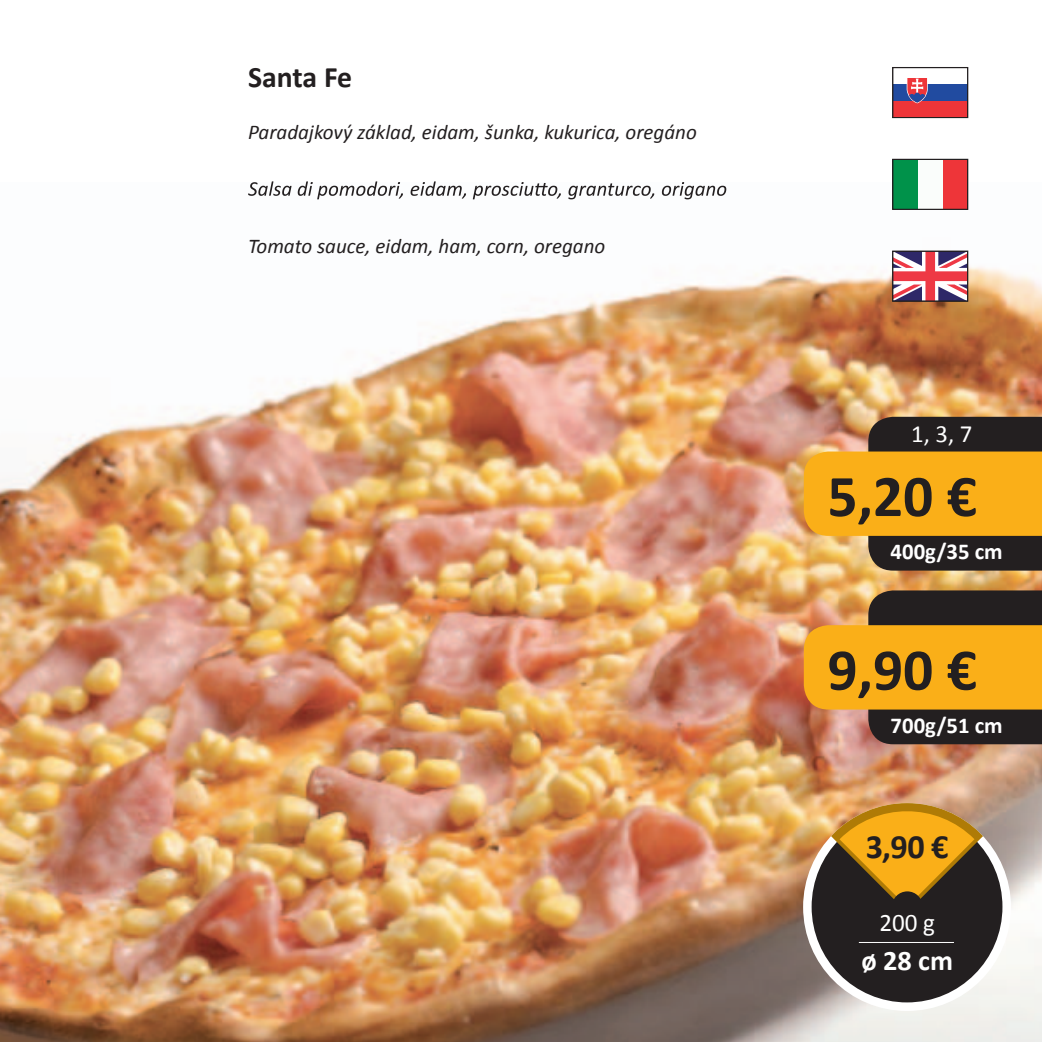
<style>
.page{position:relative;width:1042px;height:1042px;background:#fff}
.page>*{position:absolute;margin:0;border:0;box-sizing:border-box;transform-origin:0 0}
.t1{font:700 59.5px "Calibri";color:#231f20}
.t2{font:700 35.18px "Calibri";color:#231f20}
.t3{font:700 34.12px "Calibri";color:#231f20}
.t4{font:700 29.75px "Calibri";letter-spacing:-.01em;color:#231f20}
.t5{font:700 28.35px "Calibri";color:#fff}
.t6{font:25.2px "Calibri";color:#fff}
.t7{font:24.85px "Calibri";color:#fff}
.t8{font:700 22.75px "Calibri";color:#fff}
.t9{font:italic 21px "Calibri";color:#231f20}
</style>
<div class="page">
<img style="left:0;top:182px;width:1042px;height:860px">
<svg style="left:804px;top:417px;width:238px;height:153px;background:#b18027"></svg>
<svg style="left:804px;top:590px;width:238px;height:154px;background:#b07d26"></svg>
<svg style="left:248px;top:181px;width:478px;height:18px"></svg>
<div style="left:893px;top:84px;width:74px;height:17px;background:#214ba0"></div>
<div style="left:893px;top:101px;width:74px;height:17px;background:#ee3539"></div>
<svg style="left:906px;top:78px;width:22px;height:25px"></svg>
<div style="left:892px;top:67px;width:76px;height:51px;border:1px solid #231f20"></div>
<div style="left:942px;top:159px;width:25px;height:50px;background:#ee3539"></div>
<div style="left:918px;top:159px;width:25px;height:50px;background:#fafdfb"></div>
<div style="left:893px;top:159px;width:25px;height:50px;background:#00924a"></div>
<div style="left:892px;top:159px;width:76px;height:51px;border:1px solid #231f20"></div>
<svg style="left:894px;top:253px;width:72px;height:46px"></svg>
<div style="left:892px;top:251px;width:76px;height:50px;border:1px solid #231f20"></div>
<svg style="left:803px;top:803px;width:208px;height:208px;background:#86704d"></svg>
<div style="left:892px;top:891px;width:30px;height:31px;background:#231f20;border-radius:50%"></div>
<hr style="left:859px;top:942px;width:95px;height:1px;background:#fff">
<h3 class="t4" style="left:248px;top:58px;width:106px">Santa Fe</h3>
<p class="t9" style="left:248px;top:119px;width:450px">Paradajkový základ, eidam, šunka, kukurica, oregáno</p>
<p class="t9" style="left:248px;top:233px;width:359px">Tomato sauce, eidam, ham, corn, oregano</p>
<p class="t7" style="left:911px;top:418px;width:63px">1, 3, 7</p>
<h1 class="t1" style="left:827px;top:459px;width:151px">5,20 €</h1>
<p class="t8" style="left:890px;top:538px;width:113px">400g/35 cm</p>
<h1 class="t1" style="left:827px;top:633px;width:151px">9,90 €</h1>
<p class="t8" style="left:890px;top:711px;width:113px">700g/51 cm</p>
<h2 class="t2" style="left:865px;top:824px;width:85px">3,10 €</h2>
<h3 class="t3" style="left:866px;top:825px;width:84px">3,90 €</h3>
<p class="t6" style="left:879px;top:907px;width:57px">200 g</p>
<h3 class="t5" style="left:861px;top:943px;width:93px">ø 28 cm</h3>
</div>
